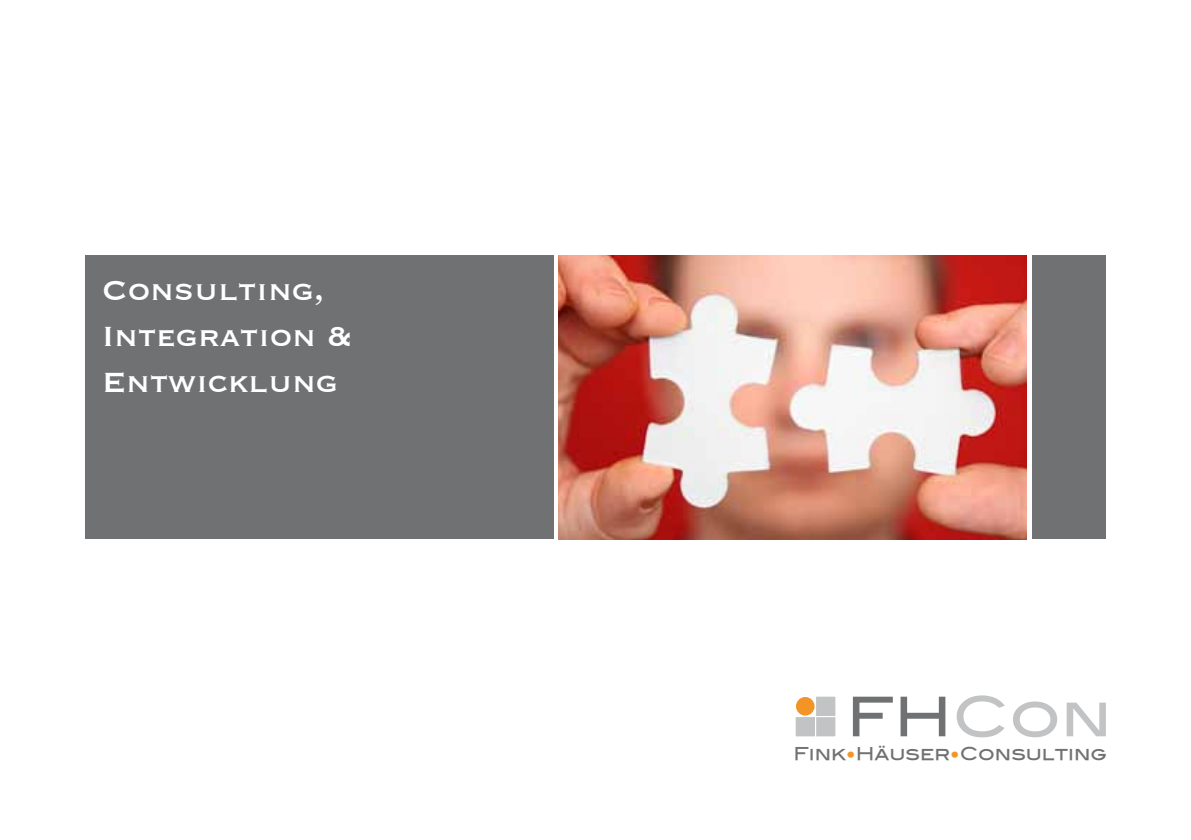
<style>
.page{position:relative;width:1191px;height:840px;background:#fff}
.page>*{position:absolute;margin:0;border:0;box-sizing:border-box;transform-origin:0 0}
.t1{font:54.6px "Blair Md ITCTT Medium";color:#c2c3c4}
.t2{font:36px/46px "Copperplate";color:#fff}
.t3{font:17.8px "Blair Md ITCTT Medium";color:#707172}
.s1{color:#707172}
.s2{color:#f39526}
</style>
<div class="page">
<div style="left:815px;top:715px;width:21px;height:22px;background:#c2c3c4;border:1px solid #fff"></div>
<div style="left:815px;top:695px;width:21px;height:21px;background:#c2c3c4;border:1px solid #fff"></div>
<div style="left:794px;top:715px;width:22px;height:22px;background:#c2c3c4;border:1px solid #fff"></div>
<div style="left:796px;top:696px;width:18px;height:19px;background:#f39526;border-radius:50%"></div>
<div style="left:85px;top:255px;width:468px;height:284px;background:#707172"></div>
<img style="left:559px;top:255px;width:468px;height:284px">
<div style="left:1032px;top:255px;width:74px;height:284px;background:#707172"></div>
<p class="t2" style="left:102px;top:265px;width:252px">Consulting,<br>Integration &amp;<br>Entwicklung</p>
<h1 class="t1" style="left:846px;top:671px;width:267px"><span class="s1">FH</span>Con</h1>
<p class="t3" style="left:793px;top:739px;width:315px">Fink<span class="s2">•</span>Häuser<span class="s2">•</span>Consulting</p>
</div>
